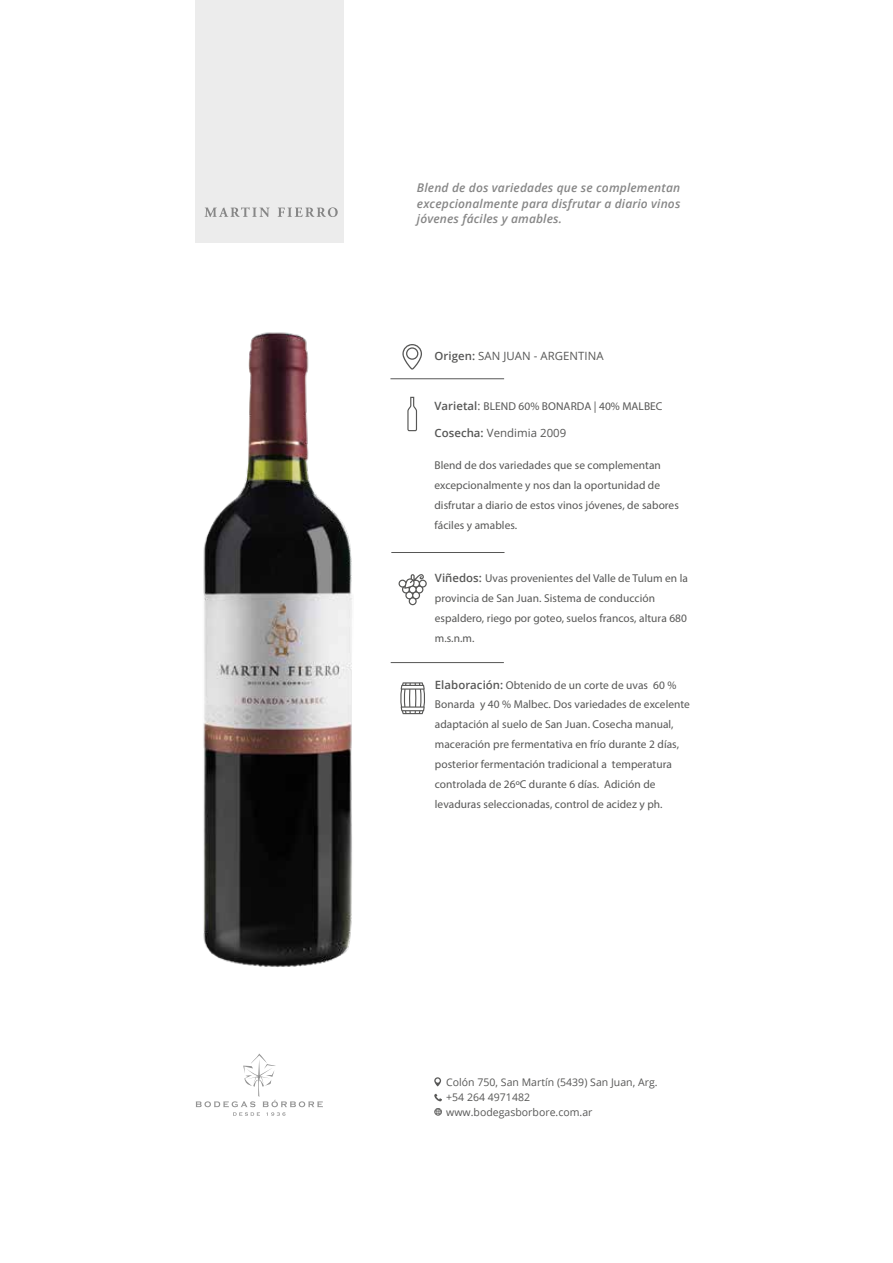
<style>
.page{position:relative;width:893px;height:1263px;background:#fff}
.page>*{position:absolute;margin:0;border:0;box-sizing:border-box;transform-origin:0 0}
.t1{font:italic 600 12px/15.5px "Open Sans";letter-spacing:.015em;color:#868686;text-align:justify}
.t2{font:11.4px/20px "Myriad Pro";letter-spacing:.005em;color:#575756}
.t3{font:11.4px "Open Sans";letter-spacing:.005em;color:#575756}
.t4{font:10.5px/15.3px "Open Sans";color:#575756}
.s1{font-weight:600}
.s2{font-family:"Open Sans";font-weight:600}
.s3{font-family:"Open Sans"}
</style>
<div class="page">
<div style="left:196px;top:0;width:148px;height:242px;background:#ececec"></div>
<svg style="left:434px;top:1094px;width:8px;height:8px"></svg>
<svg style="left:434px;top:1108px;width:8px;height:8px"></svg>
<svg style="left:434px;top:1077px;width:7px;height:9px"></svg>
<hr style="left:390px;top:378px;width:114px;height:1px;background:#575756">
<svg style="left:407px;top:397px;width:10px;height:34px"></svg>
<svg style="left:402px;top:344px;width:20px;height:26px"></svg>
<hr style="left:391px;top:552px;width:113px;height:1px;background:#575756">
<hr style="left:391px;top:662px;width:113px;height:1px;background:#575756">
<svg style="left:399px;top:574px;width:28px;height:31px"></svg>
<svg style="left:400px;top:682px;width:25px;height:32px"></svg>
<svg style="left:196px;top:1053px;width:127px;height:63px"></svg>
<svg style="left:205px;top:207px;width:65px;height:10px"></svg>
<svg style="left:278px;top:207px;width:60px;height:10px"></svg>
<img style="left:203px;top:332px;width:149px;height:635px">
<p class="t1" style="left:417px;top:180px;width:265px">Blend de dos variedades que se complementan excepcionalmente para disfrutar a diario vinos jóvenes fáciles y amables.</p>
<p class="t3" style="left:434px;top:348px;width:171px"><span class="s1">Origen:</span> SAN JUAN - ARGENTINA</p>
<p class="t2" style="left:434px;top:396px;width:229px"><span class="s2">Varietal</span><span class="s3">:</span> BLEND 60% BONARDA | 40% MALBEC</p>
<p class="t3" style="left:434px;top:425px;width:133px"><span class="s1">Cosecha:</span> Vendimia 2009</p>
<p class="t2" style="left:434px;top:455px;width:246px">Blend de dos variedades que se complementan excepcionalmente y nos dan la oportunidad de disfrutar a diario de estos vinos jóvenes, de sabores fáciles y amables.</p>
<p class="t2" style="left:435px;top:568px;width:255px"><span class="s2">Viñedos:</span> Uvas provenientes del Valle de Tulum en la provincia de San Juan. Sistema de conducción espaldero, riego por goteo, suelos francos, altura 680 m.s.n.m.</p>
<p class="t2" style="left:435px;top:674px;width:257px"><span class="s2">Elaboración:</span> Obtenido de un corte de uvas 60 % Bonarda y 40 % Malbec. Dos variedades de excelente adaptación al suelo de San Juan. Cosecha manual, maceración pre fermentativa en frío durante 2 días, posterior fermentación tradicional a temperatura controlada de 26ºC durante 6 días. Adición de levaduras seleccionadas, control de acidez y ph.</p>
<p class="t4" style="left:446px;top:1074px;width:213px">Colón 750, San Martín (5439) San Juan, Arg. +54 264 4971482 www.bodegasborbore.com.ar</p>
</div>
